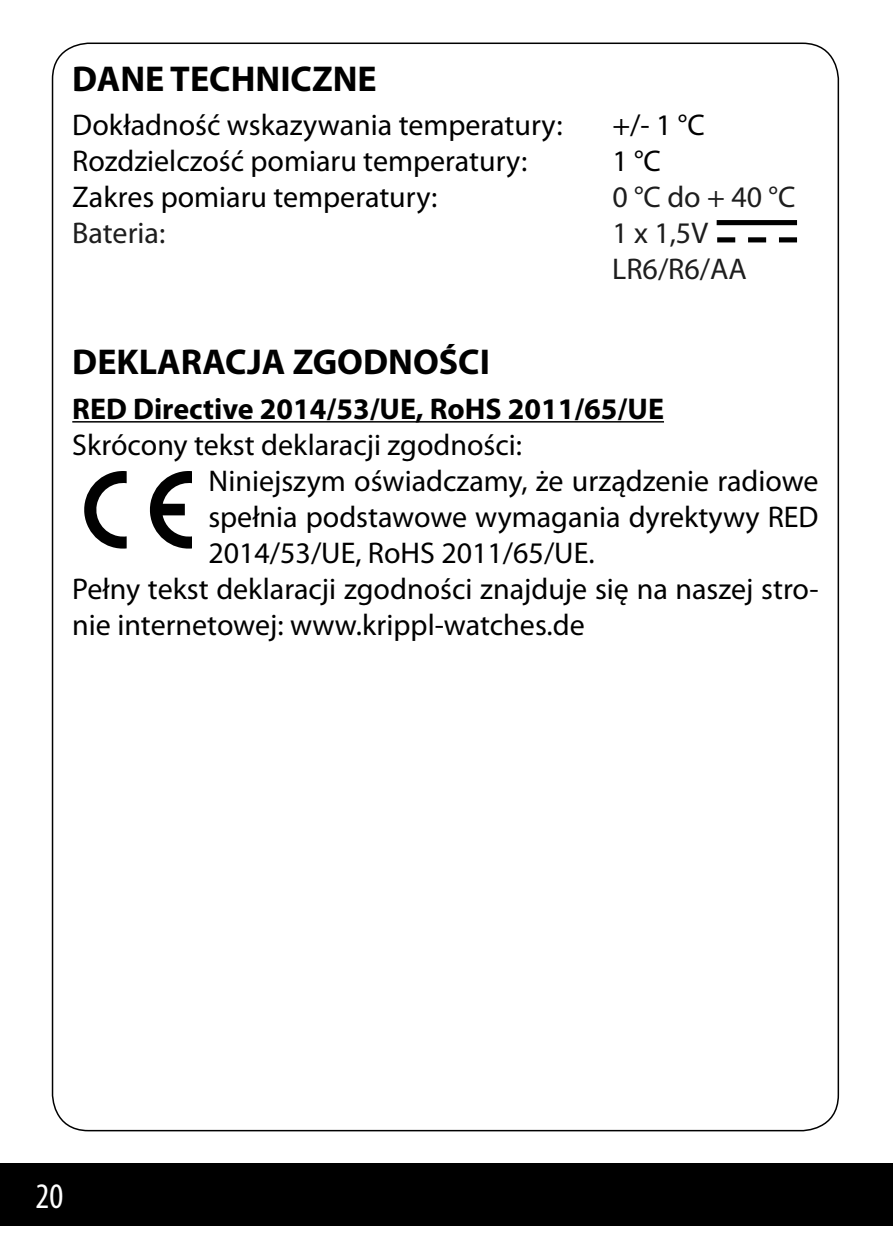
<style>
.page{position:relative;width:893px;height:1259px;background:#fff}
.page>*{position:absolute;margin:0;border:0;box-sizing:border-box;transform-origin:0 0}
.t1{font:700 36px "Myriad Pro";color:#000}
.t2{font:condensed 36px "Myriad Pro";color:#fff}
.t3{font:30px "Myriad Pro";color:#000}
.t4{font:700 30px "Myriad Pro";color:#000}
.t5{font:30px/36px "Myriad Pro";color:#1d1d1d}
</style>
<div class="page">
<div style="left:0;top:1163px;width:893px;height:62px;background:#000"></div>
<hr style="left:72px;top:421px;width:592px;height:1px;background:#000">
<div style="left:717px;top:220px;width:80px;height:5px;background:#000"></div>
<div style="left:717px;top:237px;width:18px;height:5px;background:#000"></div>
<div style="left:748px;top:237px;width:18px;height:5px;background:#000"></div>
<div style="left:779px;top:237px;width:18px;height:5px;background:#000"></div>
<svg style="left:84px;top:471px;width:43px;height:77px"></svg>
<svg style="left:149px;top:471px;width:42px;height:77px"></svg>
<p class="t1" style="left:72px;top:58px;width:306px">DANE TECHNICZNE</p>
<p class="t3" style="left:72px;top:109px;width:492px">Dokładność wskazywania temperatury:</p>
<p class="t3" style="left:612px;top:109px;width:94px">+/- 1 °C</p>
<p class="t3" style="left:72px;top:145px;width:456px">Rozdzielczość pomiaru temperatury:</p>
<p class="t3" style="left:612px;top:145px;width:50px">1 °C</p>
<p class="t3" style="left:72px;top:181px;width:367px">Zakres pomiaru temperatury:</p>
<p class="t5" style="left:612px;top:180px;width:185px">0 °C do + 40 °C</p>
<p class="t5" style="left:72px;top:216px;width:94px">Bateria:</p>
<p class="t5" style="left:612px;top:216px;width:136px">1 x 1,5V<br>LR6/R6/AA</p>
<p class="t1" style="left:72px;top:342px;width:419px">DEKLARACJA ZGODNOŚCI</p>
<p class="t4" style="left:72px;top:392px;width:593px">RED Directive 2014/53/UE, RoHS 2011/65/UE</p>
<p class="t3" style="left:72px;top:428px;width:451px">Skrócony tekst deklaracji zgodności:</p>
<p class="t3" style="left:208px;top:464px;width:612px">Niniejszym oświadczamy, że urządzenie radiowe</p>
<p class="t3" style="left:208px;top:500px;width:612px">spełnia podstawowe wymagania dyrektywy RED</p>
<p class="t3" style="left:208px;top:536px;width:388px">2014/53/UE, RoHS 2011/65/UE.</p>
<p class="t3" style="left:72px;top:572px;width:748px">Pełny tekst deklaracji zgodności znajduje się na naszej stro-</p>
<p class="t3" style="left:72px;top:608px;width:514px">nie internetowej: www.krippl-watches.de</p>
<p class="t2" style="left:36px;top:1174px;width:29px">20</p>
</div>
